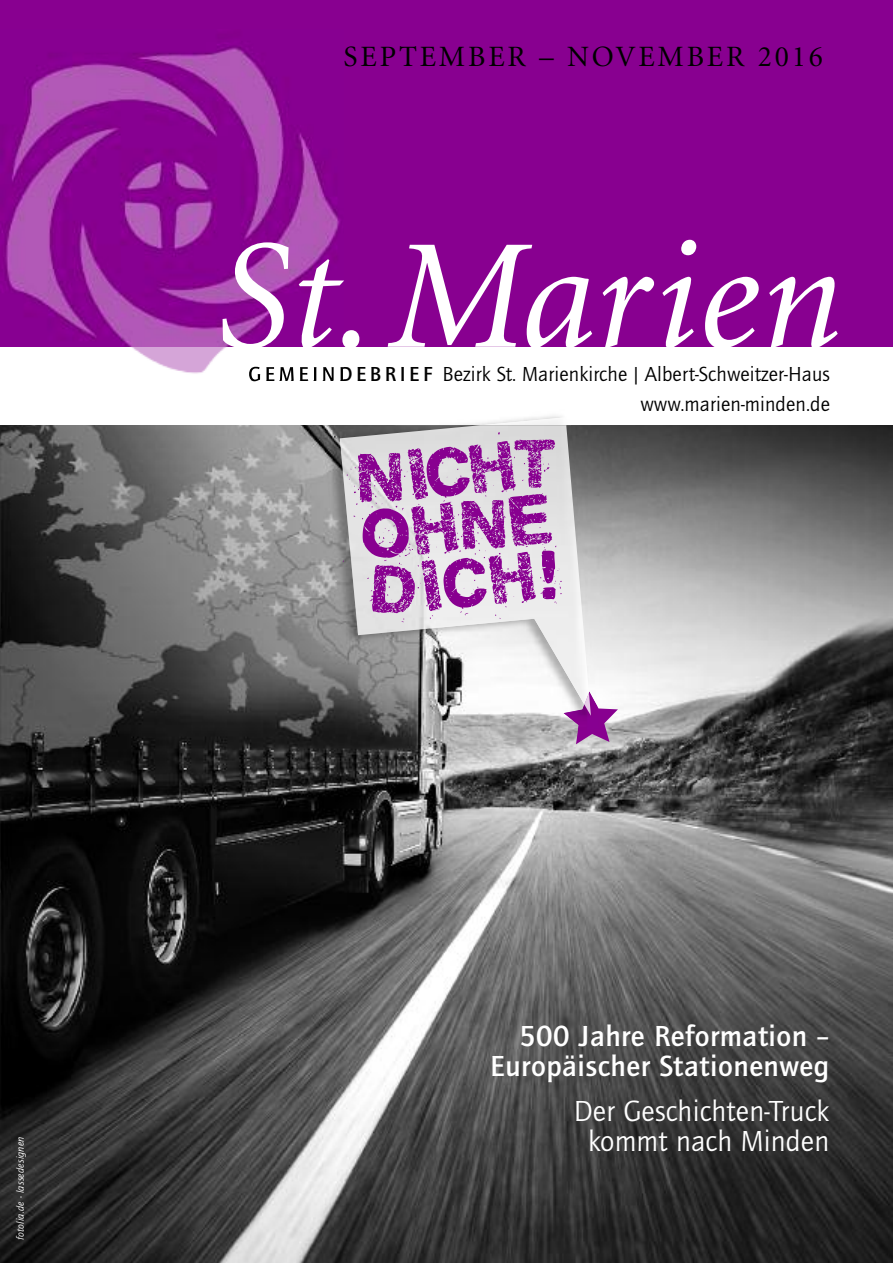
<style>
.page{position:relative;width:893px;height:1263px;background:#fff}
.page>*{position:absolute;margin:0;border:0;box-sizing:border-box;transform-origin:0 0}
.t1{font:italic 156.9px "Minion";letter-spacing:.005em;color:#fff}
.t2{font:80.25px "WG Dead Weight";color:#880090}
.t3{font:700 30px/30px "Quay Itc T";letter-spacing:.015em;color:#fff;text-align:right}
.t4{font:30px/30px "Quay Itc T";letter-spacing:.005em;color:#fff;text-align:center}
.t5{font:29.55px "Minion";letter-spacing:.095em;color:#000}
.t6{font:21px/30px "Quay Itc T";letter-spacing:.005em;color:#000;text-align:right}
.t7{font:italic 10.5px "Quay Itc T";letter-spacing:.015em;color:#fff}
.s1{font-weight:700}
</style>
<div class="page">
<img style="left:0;top:425px;width:893px;height:838px">
<div style="left:0;top:0;width:893px;height:347px;background:#880090"></div>
<img style="left:0;top:43px;width:340px;height:331px">
<img style="left:249px;top:367px;width:95px;height:12px">
<svg style="left:584px;top:692px;width:34px;height:52px"></svg>
<img style="left:589px;top:425px;width:8px;height:267px">
<img style="left:323px;top:425px;width:261px;height:326px">
<img style="left:564px;top:692px;width:35px;height:38px">
<img style="left:340px;top:425px;width:249px;height:279px">
<img style="left:584px;top:692px;width:7px;height:24px">
<p class="t7" style="left:14px;top:1240px;width:105px;rotate:-90deg">fotolia.de - lassedesignen</p>
<h3 class="t5" style="left:344px;top:45px;width:481px">SEPTEMBER – NOVEMBER 2016</h3>
<h1 class="t1" style="left:211px;top:235px;width:627px">St.Marien</h1>
<p class="t6" style="left:248px;top:359px;width:583px"><span class="s1">G E M E I N D E B R I E F</span> Bezirk St. Marienkirche | Albert-Schweitzer-Haus www.marien-minden.de</p>
<h2 class="t2" style="left:353px;top:444px;width:204px;rotate:-5deg">Nicht</h2>
<h2 class="t2" style="left:358px;top:500px;width:192px;rotate:-5deg">ohne</h2>
<h2 class="t2" style="left:363px;top:556px;width:198px;rotate:-5deg">Dich!</h2>
<h3 class="t3" style="left:490px;top:1021px;width:341px">500 Jahre Reformation –<br>Europäischer Stationenweg</h3>
<h3 class="t4" style="left:574px;top:1096px;width:257px">Der Geschichten-Truck kommt nach Minden</h3>
</div>
